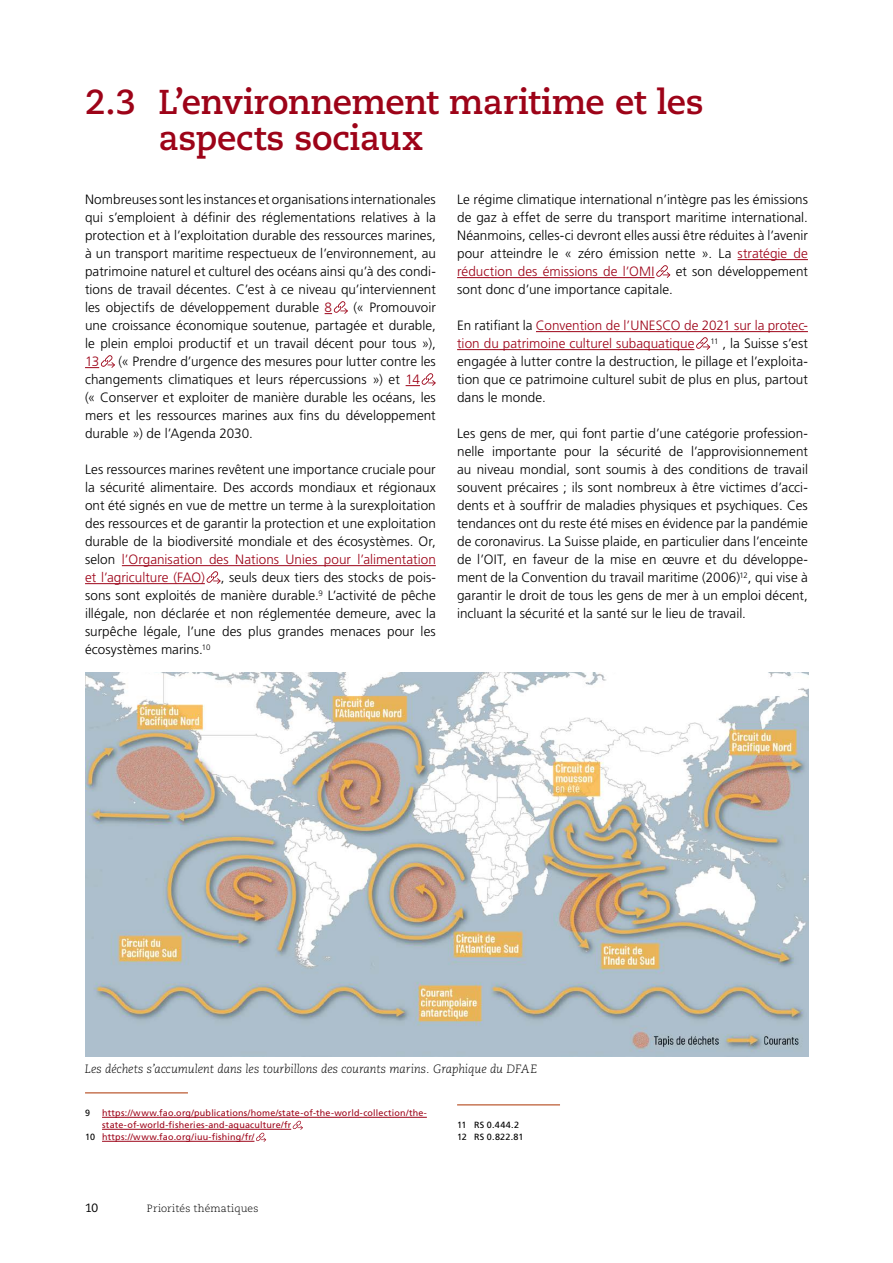
<style>
.page{position:relative;width:893px;height:1263px;background:#fff}
.page>*{position:absolute;margin:0;border:0;box-sizing:border-box;transform-origin:0 0}
._3_Zwischentitel_21{font:700 34.5px/36px "Caecilia LT Pro 75";letter-spacing:-.015em;color:#9d0318}
._4_Lauftext_9pt{font:300 13.5px/18px "Frutiger LT Pro";letter-spacing:.005em;color:#000;text-align:justify}
._4_Legende{font:italic 300 12px "Caecilia LT Pro 46";letter-spacing:-.005em;color:#000}
.t1{font:12px "Caecilia LT Pro 55 Roman";color:#000}
.t2{font:300 10.5px "Caecilia LT Pro 45";letter-spacing:.01em;color:#000}
._7_Fussnote{font:9px/12px "Frutiger LT Pro";letter-spacing:.02em;color:#9d0318}
._7_Fussnote-2{font:9px "Frutiger LT Pro";letter-spacing:.03em;color:#000}
.s1{color:#9d0318}
.s2{color:#000}
</style>
<div class="page">
<img style="left:85px;top:672px;width:723px;height:384px">
<hr style="left:122px;top:565px;width:314px;height:1px;background:#9d0318">
<hr style="left:85px;top:583px;width:120px;height:1px;background:#9d0318">
<svg style="left:325px;top:301px;width:23px;height:13px"></svg>
<svg style="left:85px;top:355px;width:30px;height:13px"></svg>
<svg style="left:406px;top:373px;width:30px;height:13px"></svg>
<svg style="left:207px;top:571px;width:14px;height:13px"></svg>
<hr style="left:85px;top:1092px;width:103px;height:1px;background:#ab3300">
<hr style="left:102px;top:1117px;width:325px;height:1px;background:#9d0318">
<hr style="left:102px;top:1129px;width:189px;height:1px;background:#9d0318">
<svg style="left:293px;top:1121px;width:10px;height:9px"></svg>
<hr style="left:102px;top:1141px;width:152px;height:1px;background:#9d0318">
<svg style="left:256px;top:1133px;width:10px;height:9px"></svg>
<hr style="left:738px;top:259px;width:70px;height:1px;background:#9d0318">
<hr style="left:457px;top:277px;width:198px;height:1px;background:#9d0318">
<hr style="left:536px;top:331px;width:272px;height:1px;background:#9d0318">
<hr style="left:457px;top:349px;width:237px;height:1px;background:#9d0318">
<svg style="left:656px;top:265px;width:14px;height:13px"></svg>
<svg style="left:696px;top:337px;width:14px;height:13px"></svg>
<hr style="left:457px;top:1104px;width:103px;height:1px;background:#ab3300">
<p class="_3_Zwischentitel_21" style="left:159px;top:83px;width:546px;text-indent:-74px">2.3 L’environnement maritime et les aspects sociaux</p>
<p class="_4_Lauftext_9pt" style="left:85px;top:191px;width:352px">Nombreuses sont les instances et organisations internationales qui s’emploient à définir des réglementations relatives à la protection et à l’exploitation durable des ressources marines, à un transport maritime respectueux de l’environnement, au patrimoine naturel et culturel des océans ainsi qu’à des condi&shy;tions de travail décentes. C’est à ce niveau qu’interviennent les objectifs de développement durable <span class="s1">8</span></p>
<p class="_4_Lauftext_9pt" style="left:457px;top:191px;width:352px">Le régime climatique international n’intègre pas les émissions de gaz à effet de serre du transport maritime international.<br>Néanmoins, celles-ci devront elles aussi être réduites à l’avenir pour atteindre le « zéro émission nette ». La <span class="s1">stratégie de réduction des émissions de l’OMI</span></p>
<p class="_4_Lauftext_9pt" style="left:676px;top:263px;width:134px">et son développement</p>
<p class="_4_Lauftext_9pt" style="left:457px;top:281px;width:217px">sont donc d’une importance capitale.</p>
<p class="_4_Lauftext_9pt" style="left:457px;top:317px;width:352px">En ratifiant la <span class="s1">Convention de l’UNESCO de 2021 sur la protec&shy;tion du patrimoine culturel subaquatique</span> <sup>11</sup> , la Suisse s’est engagée à lutter contre la destruction, le pillage et l’exploita&shy;tion que ce patrimoine culturel subit de plus en plus, partout dans le monde.</p>
<p class="_4_Lauftext_9pt" style="left:457px;top:425px;width:352px">Les gens de mer, qui font partie d’une catégorie profession&shy;nelle importante pour la sécurité de l’approvisionnement au niveau mondial, sont soumis à des conditions de travail souvent précaires ; ils sont nombreux à être victimes d’acci&shy;dents et à souffrir de maladies physiques et psychiques. Ces tendances ont du reste été mises en évidence par la pandémie de coronavirus. La Suisse plaide, en particulier dans l’enceinte de l’OIT, en faveur de la mise en œuvre et du développe&shy;ment de la Convention du travail maritime (2006)<sup>12</sup>, qui vise à garantir le droit de tous les gens de mer à un emploi décent, incluant la sécurité et la santé sur le lieu de travail.</p>
<p class="_4_Lauftext_9pt" style="left:85px;top:299px;width:352px;text-indent:268px">(« Promouvoir une croissance économique soutenue, partagée et durable, le plein emploi productif et un travail décent pour tous »), <span class="s1">13</span></p>
<p class="_4_Lauftext_9pt" style="left:85px;top:353px;width:352px;text-align:left;text-indent:34px">(« Prendre d’urgence des mesures pour lutter contre les changements climatiques et leurs répercussions ») et <span class="s1">14<br></span>(« Conserver et exploiter de manière durable les océans, les mers et les ressources marines aux fins du développement durable ») de l’Agenda 2030.</p>
<p class="_4_Lauftext_9pt" style="left:85px;top:461px;width:352px">Les ressources marines revêtent une importance cruciale pour la sécurité alimentaire. Des accords mondiaux et régionaux ont été signés en vue de mettre un terme à la surexploitation des ressources et de garantir la protection et une exploitation durable de la biodiversité mondiale et des écosystèmes. Or, selon <span class="s1">l’Organisation des Nations Unies pour l’alimentation et l’agriculture (FAO)</span> , seuls deux tiers des stocks de pois&shy;sons sont exploités de manière durable.<sup>9</sup> L’activité de pêche illégale, non déclarée et non réglementée demeure, avec la surpêche légale, l’une des plus grandes menaces pour les écosystèmes marins.<sup>10</sup></p>
<p class="_4_Legende" style="left:85px;top:1062px;width:454px">Les déchets s’accumulent dans les tourbillons des courants marins. Graphique du DFAE</p>
<p class="_7_Fussnote-2" style="left:85px;top:1108px;width:7px">9</p>
<p class="_7_Fussnote" style="left:102px;top:1107px;width:326px">https://www.fao.org/publications/home/state-of-the-world-collection/the&shy;state-of-world-fisheries-and-aquaculture/fr</p>
<p class="_7_Fussnote" style="left:85px;top:1131px;width:171px"><span class="s2">10</span> https://www.fao.org/iuu-fishing/fr/</p>
<p class="t1" style="left:85px;top:1200px;width:15px">10</p>
<p class="t2" style="left:147px;top:1202px;width:113px">Priorités thématiques</p>
<p class="_7_Fussnote-2" style="left:457px;top:1120px;width:64px">11 RS 0.444.2</p>
<p class="_7_Fussnote-2" style="left:457px;top:1132px;width:68px">12 RS 0.822.81</p>
</div>
